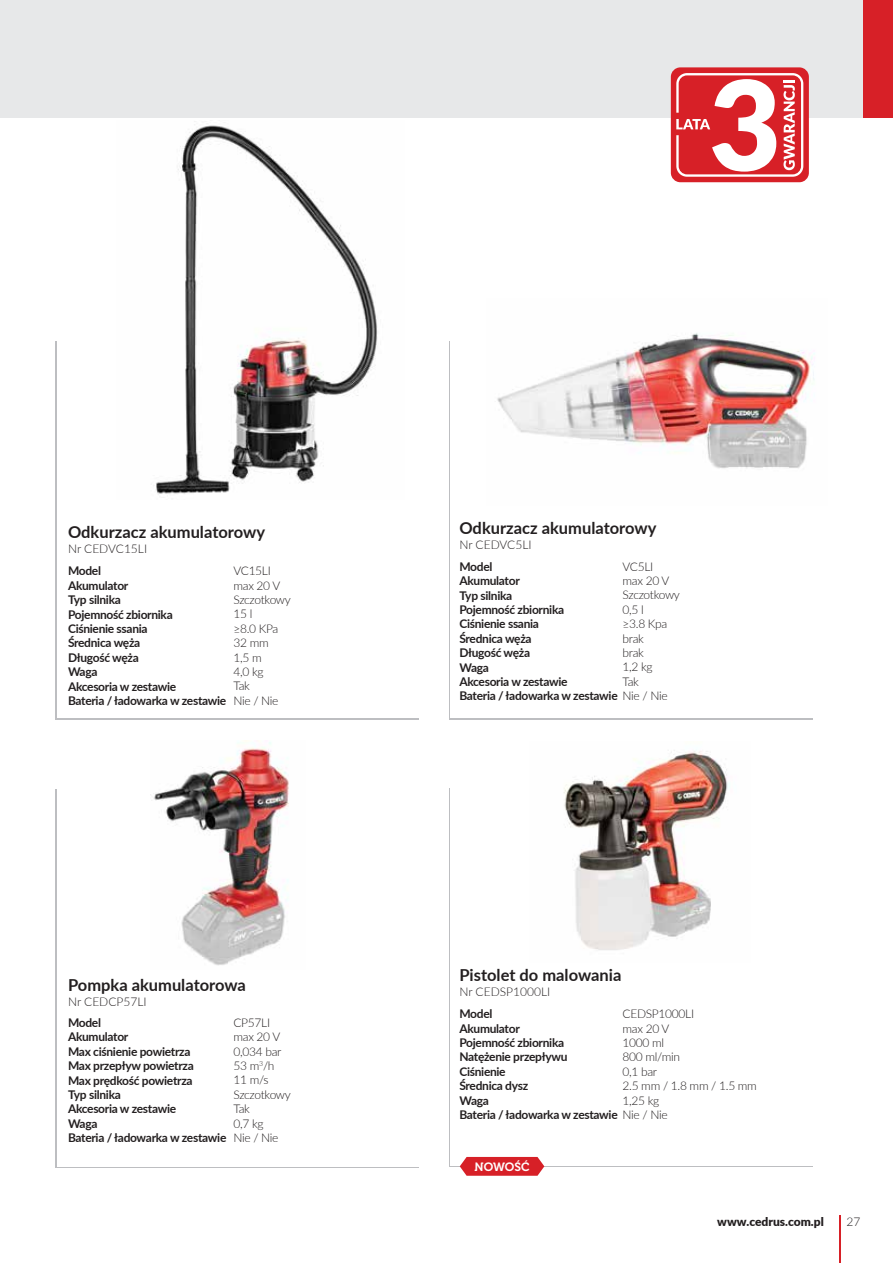
<style>
.page{position:relative;width:893px;height:1263px;background:#fff}
.page>*{position:absolute;margin:0;border:0;box-sizing:border-box;transform-origin:0 0}
.t1{font:700 16.5px "Lato";color:#231f20}
.t2{font:700 12px/14.4px "Lato";letter-spacing:-.025em;color:#231f20}
.t3{font:300 12px/14.4px "Lato";letter-spacing:-.025em;color:#231f20}
.t4{font:300 12px "Lato";color:#231f20}
.t5{font:900 12px "Lato";color:#231f20}
.t6{font:12px "Museo 700";color:#fff}
.s1{font-weight:300}
</style>
<div class="page">
<div style="left:0;top:0;width:893px;height:118px;background:#e7e8e9"></div>
<hr style="left:839px;top:1215px;width:2px;height:48px;background:#d72027">
<svg style="left:671px;top:67px;width:138px;height:115px;background:#e36469"></svg>
<div style="left:863px;top:0;width:30px;height:118px;background:#d72027"></div>
<img style="left:497px;top:333px;width:318px;height:136px">
<img style="left:156px;top:121px;width:222px;height:374px">
<svg style="left:460px;top:1157px;width:84px;height:19px;background:#da3339"></svg>
<img style="left:154px;top:741px;width:135px;height:225px">
<img style="left:563px;top:751px;width:166px;height:199px">
<h1 class="t1" style="left:68px;top:520px;width:199px">Odkurzacz akumulatorowy</h1>
<p class="t4" style="left:68px;top:540px;width:81px">Nr CEDVC15LI</p>
<p class="t3" style="left:233px;top:563px;width:59px">VC15LI max 20 V<br>Szczotkowy<br>15 l<br>≥8.0 KPa<br>32 mm<br>1,5 m<br>4,0 kg<br>Tak<br>Nie / Nie</p>
<p class="t2" style="left:68px;top:563px;width:160px">Model<br>Akumulator<br>Typ silnika<br>Pojemność zbiornika<br>Ciśnienie ssania<br>Średnica węża<br>Długość węża<br>Waga<br>Akcesoria w zestawie<br>Bateria / ładowarka w zestawie</p>
<h1 class="t1" style="left:68px;top:973px;width:179px">Pompka akumulatorowa</h1>
<p class="t4" style="left:68px;top:994px;width:80px">Nr CEDCP57LI</p>
<p class="t2" style="left:68px;top:1015px;width:160px">Model<br>Akumulator<br>Max ciśnienie powietrza<br>Max przepływ powietrza<br>Max prędkość powietrza<br>Typ silnika<br>Akcesoria w zestawie<br>Waga<br>Bateria / ładowarka w zestawie</p>
<p class="t3" style="left:233px;top:1015px;width:59px">CP57LI max 20 V<br>0,034 bar<br>53 m<sup>3</sup>/h<br>11 m/s<br>Szczotkowy<br>Tak<br>0,7 kg<br>Nie / Nie</p>
<h1 class="t1" style="left:459px;top:515px;width:199px">Odkurzacz akumulatorowy</h1>
<p class="t4" style="left:459px;top:536px;width:74px">Nr CEDVC5LI</p>
<p class="t3" style="left:622px;top:559px;width:32px">VC5LI</p>
<p class="t3" style="left:622px;top:573px;width:48px">max 20 V</p>
<p class="t3" style="left:622px;top:587px;width:59px">Szczotkowy</p>
<p class="t3" style="left:622px;top:602px;width:23px">0,5 l</p>
<p class="t3" style="left:622px;top:616px;width:46px">≥3.8 Kpa</p>
<p class="t3" style="left:622px;top:631px;width:23px">brak</p>
<p class="t3" style="left:622px;top:645px;width:23px">brak</p>
<p class="t3" style="left:622px;top:659px;width:32px">1,2 kg</p>
<p class="t3" style="left:622px;top:674px;width:18px">Tak</p>
<p class="t2" style="left:459px;top:688px;width:210px">Bateria / ładowarka w zestawie <span class="s1">Nie / Nie</span></p>
<p class="t2" style="left:459px;top:559px;width:110px">Model<br>Akumulator<br>Typ silnika<br>Pojemność zbiornika<br>Ciśnienie ssania<br>Średnica węża<br>Długość węża<br>Waga<br>Akcesoria w zestawie</p>
<h1 class="t1" style="left:459px;top:963px;width:163px">Pistolet do malowania</h1>
<p class="t4" style="left:459px;top:983px;width:92px">Nr CEDSP1000LI</p>
<p class="t2" style="left:459px;top:1006px;width:110px">Model<br>Akumulator<br>Pojemność zbiornika<br>Natężenie przepływu<br>Ciśnienie<br>Średnica dysz<br>Waga</p>
<p class="t3" style="left:622px;top:1006px;width:73px">CEDSP1000LI</p>
<p class="t3" style="left:622px;top:1020px;width:48px">max 20 V</p>
<p class="t3" style="left:622px;top:1035px;width:43px">1000 ml</p>
<p class="t3" style="left:622px;top:1049px;width:59px">800 ml/min</p>
<p class="t3" style="left:622px;top:1064px;width:36px">0,1 bar</p>
<p class="t3" style="left:622px;top:1078px;width:136px">2.5 mm / 1.8 mm / 1.5 mm</p>
<p class="t3" style="left:622px;top:1092px;width:38px">1,25 kg</p>
<p class="t2" style="left:459px;top:1107px;width:210px">Bateria / ładowarka w zestawie <span class="s1">Nie / Nie</span></p>
<p class="t6" style="left:474px;top:1160px;width:57px">NOWOŚĆ</p>
<p class="t5" style="left:717px;top:1212px;width:108px">www.cedrus.com.pl</p>
<p class="t3" style="left:846px;top:1214px;width:15px">27</p>
</div>
